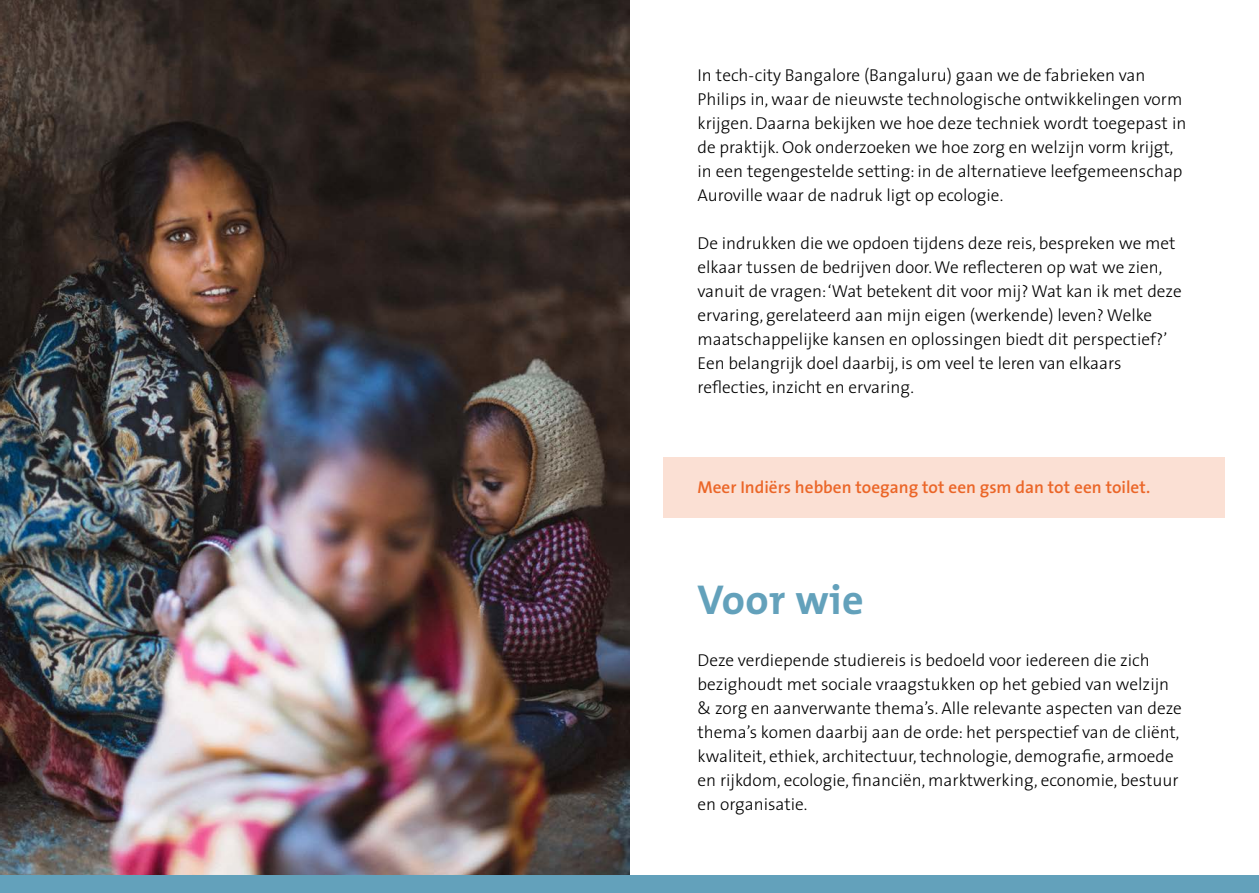
<style>
.page{position:relative;width:1259px;height:893px;background:#fff}
.page>*{position:absolute;margin:0;border:0;box-sizing:border-box;transform-origin:0 0}
.t1{font:700 42px "The Mix";letter-spacing:.01em;color:#63a1bb}
.t2{font:300 17.25px/24px "The Sans";color:#000}
.t3{font:600 17.25px "The Sans";color:#eb6628}
</style>
<div class="page">
<img style="left:0;top:0;width:629px;height:876px">
<div style="left:0;top:876px;width:1259px;height:17px;background:#63a1bb"></div>
<div style="left:663px;top:457px;width:562px;height:61px;background:#fbe0d4"></div>
<p class="t2" style="left:697px;top:62px;width:490px">In tech-city Bangalore (Bangaluru) gaan we de fabrieken van Philips in, waar de nieuwste technologische ontwikkelingen vorm krijgen. Daarna bekijken we hoe deze techniek wordt toegepast in de praktijk. Ook onderzoeken we hoe zorg en welzijn vorm krijgt, in een tegengestelde setting: in de alternatieve leefgemeenschap Auroville waar de nadruk ligt op ecologie.</p>
<p class="t2" style="left:697px;top:230px;width:486px">De indrukken die we opdoen tijdens deze reis, bespreken we met elkaar tussen de bedrijven door.We reflecteren op wat we zien, vanuit de vragen:‘Wat betekent dit voor mij? Wat kan ik met deze ervaring, gerelateerd aan mijn eigen (werkende) leven? Welke maatschappelijke kansen en oplossingen biedt dit perspectief?’ Een belangrijk doel daarbij, is om veel te leren van elkaars reflecties, inzicht en ervaring.</p>
<p class="t3" style="left:697px;top:473px;width:454px">Meer Indiërs hebben toegang tot een gsm dan tot een toilet.</p>
<h1 class="t1" style="left:697px;top:564px;width:168px">Voor wie</h1>
<p class="t2" style="left:697px;top:648px;width:486px">Deze verdiepende studiereis is bedoeld voor iedereen die zich bezighoudt met sociale vraagstukken op het gebied van welzijn &amp; zorg en aanverwante thema’s. Alle relevante aspecten van deze thema’s komen daarbij aan de orde: het perspectief van de cliënt, kwaliteit, ethiek, architectuur, technologie, demografie, armoede en rijkdom, ecologie, financiën, marktwerking, economie, bestuur en organisatie.</p>
</div>
